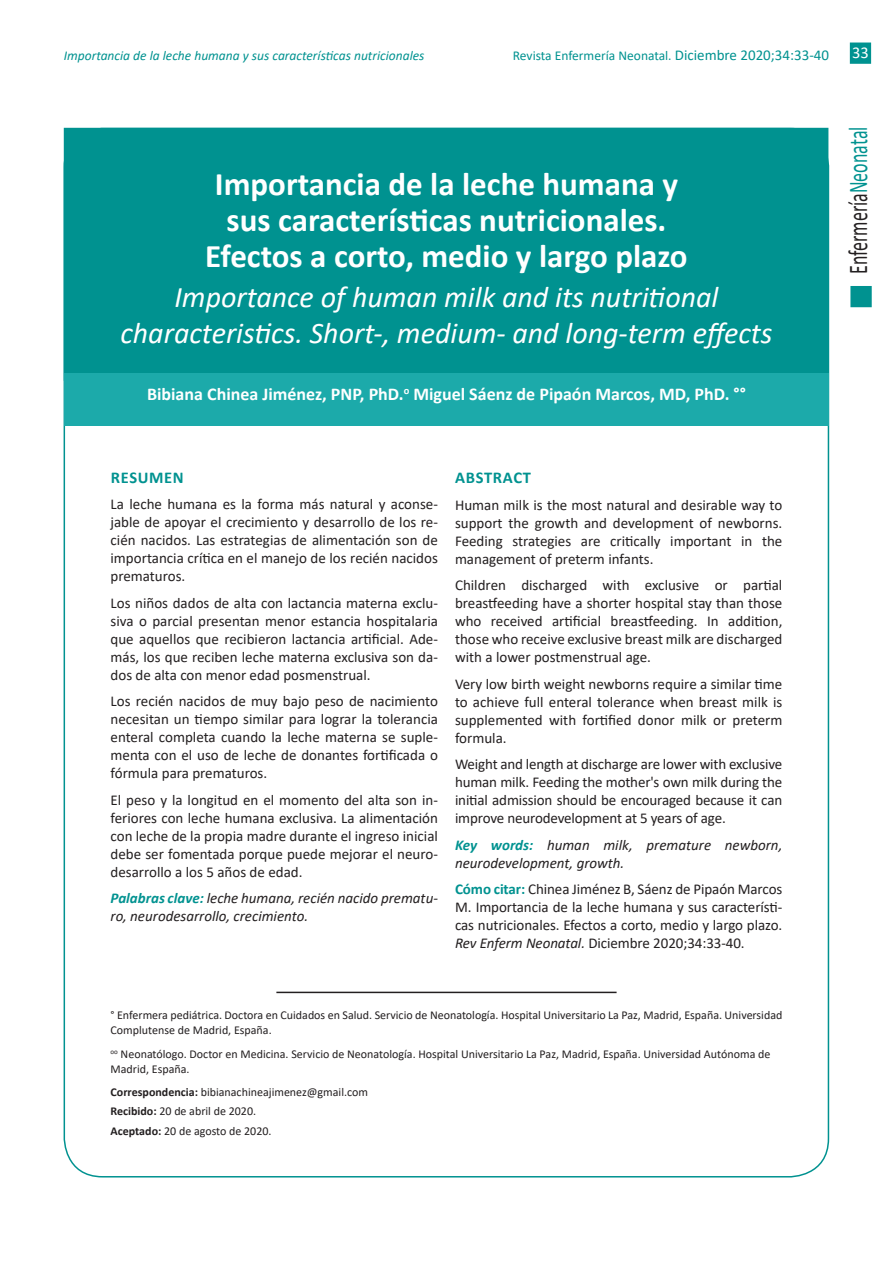
<style>
.page{position:relative;width:893px;height:1263px;background:#fff}
.page>*{position:absolute;margin:0;border:0;box-sizing:border-box;transform-origin:0 0}
.t1{font:700 33px/36px "Calibri";color:#fff;text-align:center}
.t2{font:italic 30px/36px "Calibri";color:#fff;text-align:center}
.t3{font:27.15px "Calibri";color:#231f20;scale:.66 1}
.t4{font:700 18px "Calibri";color:#fff}
.t5{font:700 16.5px "Calibri";letter-spacing:.04em;color:#009290}
.t6{font:16.5px "Calibri";color:#fff}
.t7{font:15px/18px "Calibri";color:#231f20;text-align:justify}
.t8{font:italic 15px/18px "Calibri";color:#231f20}
.t9{font:italic 13.5px "Calibri";color:#009290}
.t10{font:13.5px "Calibri";color:#009290}
.t11{font:12px/15px "Calibri";color:#231f20}
.s1{font-size:15px}
.s2{color:#009290}
.s3{font-weight:700;color:#009290}
.s4{font-style:italic}
.s5{font-weight:700}
</style>
<div class="page">
<div style="left:850px;top:286px;width:22px;height:21px;background:#009290;border:2px solid #009290"></div>
<div style="left:850px;top:43px;width:21px;height:21px;background:#009290"></div>
<div style="left:64px;top:128px;width:764px;height:253px;background:#009290"></div>
<div style="left:64px;top:373px;width:764px;height:53px;background:#1caaaa"></div>
<hr style="left:276px;top:992px;width:341px;height:1px;background:#231f20">
<p class="t9" style="left:64px;top:46px;width:362px">Importancia de la leche humana y sus características nutricionales</p>
<p class="t10" style="left:513px;top:46px;width:318px">Revista Enfermería Neonatal. <span class="s1">Diciembre 2020;34:33-40</span></p>
<p class="t6" style="left:852px;top:41px;width:18px">33</p>
<h1 class="t1" style="left:205px;top:165px;width:484px">Importancia de la leche humana y sus características nutricionales.<br>Efectos a corto, medio y largo plazo</h1>
<h2 class="t2" style="left:120px;top:278px;width:654px">Importance of human milk and its nutritional characteristics. Short-, medium- and long-term effects</h2>
<p class="t4" style="left:147px;top:382px;width:600px">Bibiana Chinea Jiménez, PNP, PhD.<sup>o</sup> Miguel Sáenz de Pipaón Marcos, MD, PhD. °°</p>
<h3 class="t3" style="left:839px;top:274px;width:225px;rotate:-90deg">Enfermería<span class="s2">Neonatal</span></h3>
<p class="t5" style="left:111px;top:465px;width:74px">RESUMEN</p>
<p class="t7" style="left:111px;top:495px;width:329px">La leche humana es la forma más natural y aconse&shy;jable de apoyar el crecimiento y desarrollo de los re&shy;cién nacidos. Las estrategias de alimentación son de importancia crítica en el manejo de los recién nacidos prematuros.</p>
<p class="t7" style="left:111px;top:593px;width:329px">Los niños dados de alta con lactancia materna exclu&shy;siva o parcial presentan menor estancia hospitalaria que aquellos que recibieron lactancia artificial. Ade&shy;más, los que reciben leche materna exclusiva son da&shy;dos de alta con menor edad posmenstrual.</p>
<p class="t7" style="left:111px;top:692px;width:329px">Los recién nacidos de muy bajo peso de nacimiento necesitan un tiempo similar para lograr la tolerancia enteral completa cuando la leche materna se suple&shy;menta con el uso de leche de donantes fortificada o fórmula para prematuros.</p>
<p class="t7" style="left:111px;top:790px;width:329px">El peso y la longitud en el momento del alta son in&shy;feriores con leche humana exclusiva. La alimentación con leche de la propia madre durante el ingreso inicial debe ser fomentada porque puede mejorar el neuro&shy;desarrollo a los 5 años de edad.</p>
<p class="t8" style="left:111px;top:889px;width:329px"><span class="s3">Palabras clave:</span> leche humana, recién nacido prematu&shy;ro, neurodesarrollo, crecimiento.</p>
<p class="t5" style="left:455px;top:466px;width:77px">ABSTRACT</p>
<p class="t7" style="left:455px;top:495px;width:329px">Human milk is the most natural and desirable way to support the growth and development of newborns.<br>Feeding strategies are critically important in the management of preterm infants.</p>
<p class="t7" style="left:455px;top:576px;width:329px">Children discharged with exclusive or partial breastfeeding have a shorter hospital stay than those who received artificial breastfeeding. In addition, those who receive exclusive breast milk are discharged with a lower postmenstrual age.</p>
<p class="t7" style="left:455px;top:674px;width:329px">Very low birth weight newborns require a similar time to achieve full enteral tolerance when breast milk is supplemented with fortified donor milk or preterm formula.</p>
<p class="t7" style="left:455px;top:755px;width:329px">Weight and length at discharge are lower with exclusive human milk. Feeding the mother's own milk during the initial admission should be encouraged because it can improve neurodevelopment at 5 years of age.</p>
<p class="t8" style="left:455px;top:835px;width:329px"><span class="s3">Key words:</span> human milk, premature newborn, neurodevelopment, growth.</p>
<p class="t7" style="left:455px;top:880px;width:329px"><span class="s3">Cómo citar:</span> Chinea Jiménez B, Sáenz de Pipaón Marcos M. Importancia de la leche humana y sus característi&shy;cas nutricionales. Efectos a corto, medio y largo plazo.<br><span class="s4">Rev Enferm Neonatal.</span> Diciembre 2020;34:33-40.</p>
<p class="t11" style="left:111px;top:1007px;width:673px">° Enfermera pediátrica. Doctora en Cuidados en Salud. Servicio de Neonatología. Hospital Universitario La Paz, Madrid, España. Universidad<br>Complutense de Madrid, España.</p>
<p class="t11" style="left:111px;top:1046px;width:661px"><sup>oo</sup> Neonatólogo. Doctor en Medicina. Servicio de Neonatología. Hospital Universitario La Paz, Madrid, España. Universidad Autónoma de<br>Madrid, España.</p>
<p class="t11" style="left:111px;top:1082px;width:259px;line-height:19.2px"><span class="s5">Correspondencia:</span> bibianachineajimenez@gmail.com<br><span class="s5">Recibido:</span> 20 de abril de 2020.<br><span class="s5">Aceptado:</span> 20 de agosto de 2020.</p>
</div>
